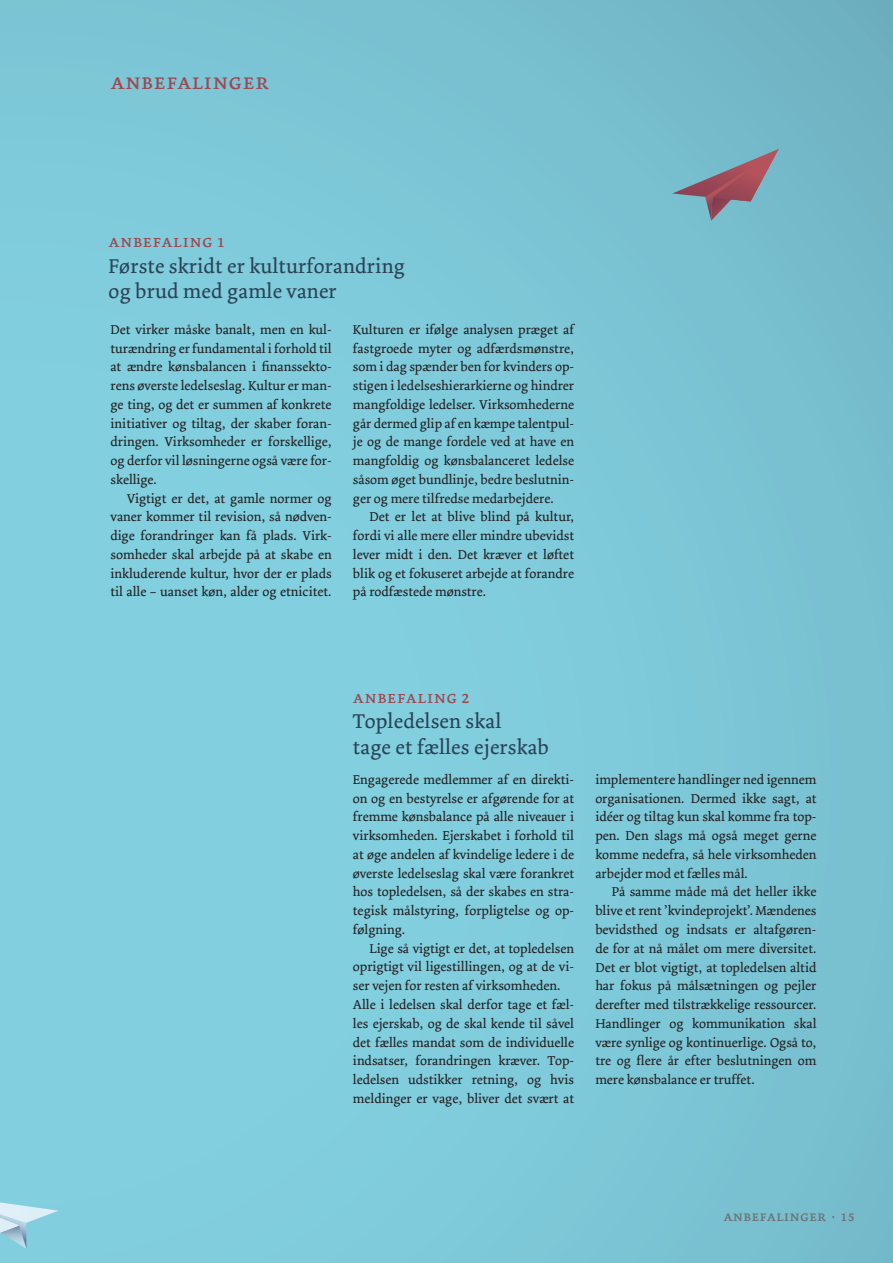
<style>
.page{position:relative;width:893px;height:1263px;background:#fff}
.page>*{position:absolute;margin:0;border:0;box-sizing:border-box;transform-origin:0 0}
.t1{font:23.1px "Dolly Small Caps";color:#9e4850}
.t2{font:21px/25.5px "Dolly";letter-spacing:.01em;color:#2b4356}
.t3{font:18px "Dolly Small Caps";letter-spacing:.01em;color:#9e4850}
.t4{font:15px "Dolly Small Caps";color:#6d6e71}
.t5{font:13.5px/18.8px "Dolly";color:#231f20;text-align:justify}
</style>
<div class="page">
<div style="left:0;top:0;width:893px;height:1263px;background:linear-gradient(to right,#83d1e2,#78bfcf)"></div>
<svg style="left:0;top:1202px;width:59px;height:47px;background:#a0d4e3"></svg>
<svg style="left:672px;top:149px;width:107px;height:72px;background:#8397a6"></svg>
<h1 class="t1" style="left:111px;top:68px;width:160px">anbefalinger</h1>
<h3 class="t3" style="left:109px;top:230px;width:118px">anbefaling 1</h3>
<h2 class="t2" style="left:109px;top:253px;width:298px">Første skridt er kulturforandring og brud med gamle vaner</h2>
<p class="t5" style="left:111px;top:320px;width:223px">Det virker måske banalt, men en kul&shy;turændring er fundamental i forhold til at ændre kønsbalancen i finanssekto&shy;rens øverste ledelseslag. Kultur er man&shy;ge ting, og det er summen af konkrete initiativer og tiltag, der skaber foran&shy;dringen. Virksomheder er forskellige, og derfor vil løsningerne også være for&shy;skellige.</p>
<p class="t5" style="left:111px;top:489px;width:223px;text-indent:16px">Vigtigt er det, at gamle normer og vaner kommer til revision, så nødven&shy;dige forandringer kan få plads. Virk&shy;somheder skal arbejde på at skabe en inkluderende kultur, hvor der er plads til alle – uanset køn, alder og etnicitet.</p>
<p class="t5" style="left:353px;top:320px;width:223px">Kulturen er ifølge analysen præget af fastgroede myter og adfærdsmønstre, som i dag spænder ben for kvinders op&shy;stigen i ledelseshierarkierne og hindrer mangfoldige ledelser. Virksomhederne går dermed glip af en kæmpe talentpul&shy;je og de mange fordele ved at have en mangfoldig og kønsbalanceret ledelse såsom øget bundlinje, bedre beslutnin&shy;ger og mere tilfredse medarbejdere.</p>
<p class="t5" style="left:353px;top:508px;width:223px;text-indent:16px">Det er let at blive blind på kultur, fordi vi alle mere eller mindre ubevidst lever midt i den. Det kræver et løftet blik og et fokuseret arbejde at forandre på rodfæstede mønstre.</p>
<h3 class="t3" style="left:353px;top:686px;width:118px">anbefaling 2</h3>
<h2 class="t2" style="left:353px;top:709px;width:197px">Topledelsen skal<br>tage et fælles ejerskab</h2>
<p class="t5" style="left:353px;top:770px;width:223px">Engagerede medlemmer af en direkti&shy;on og en bestyrelse er afgørende for at fremme kønsbalance på alle niveauer i virksomheden. Ejerskabet i forhold til at øge andelen af kvindelige ledere i de øverste ledelseslag skal være forankret hos topledelsen, så der skabes en stra&shy;tegisk målstyring, forpligtelse og op&shy;følgning.</p>
<p class="t5" style="left:353px;top:939px;width:223px;text-align:left;text-indent:16px">Lige så vigtigt er det, at topledelsen oprigtigt vil ligestillingen, og at de vi&shy;ser vejen for resten af virksomheden.<br>Alle i ledelsen skal derfor tage et fæl&shy;les ejerskab, og de skal kende til såvel det fælles mandat som de individuelle indsatser, forandringen kræver. Top&shy;ledelsen udstikker retning, og hvis meldinger er vage, bliver det svært at</p>
<p class="t5" style="left:595px;top:770px;width:223px">implementere handlinger ned igennem organisationen. Dermed ikke sagt, at idéer og tiltag kun skal komme fra top&shy;pen. Den slags må også meget gerne komme nedefra, så hele virksomheden arbejder mod et fælles mål.</p>
<p class="t5" style="left:595px;top:883px;width:223px;text-indent:16px">På samme måde må det heller ikke blive et rent ’kvindeprojekt’. Mændenes bevidsthed og indsats er altafgøren&shy;de for at nå målet om mere diversitet.<br>Det er blot vigtigt, at topledelsen altid har fokus på målsætningen og pejler derefter med tilstrækkelige ressourcer.<br>Handlinger og kommunikation skal være synlige og kontinuerlige. Også to, tre og flere år efter beslutningen om mere kønsbalance er truffet.</p>
<p class="t4" style="left:723px;top:1207px;width:133px">anbefalinger · 15</p>
</div>
